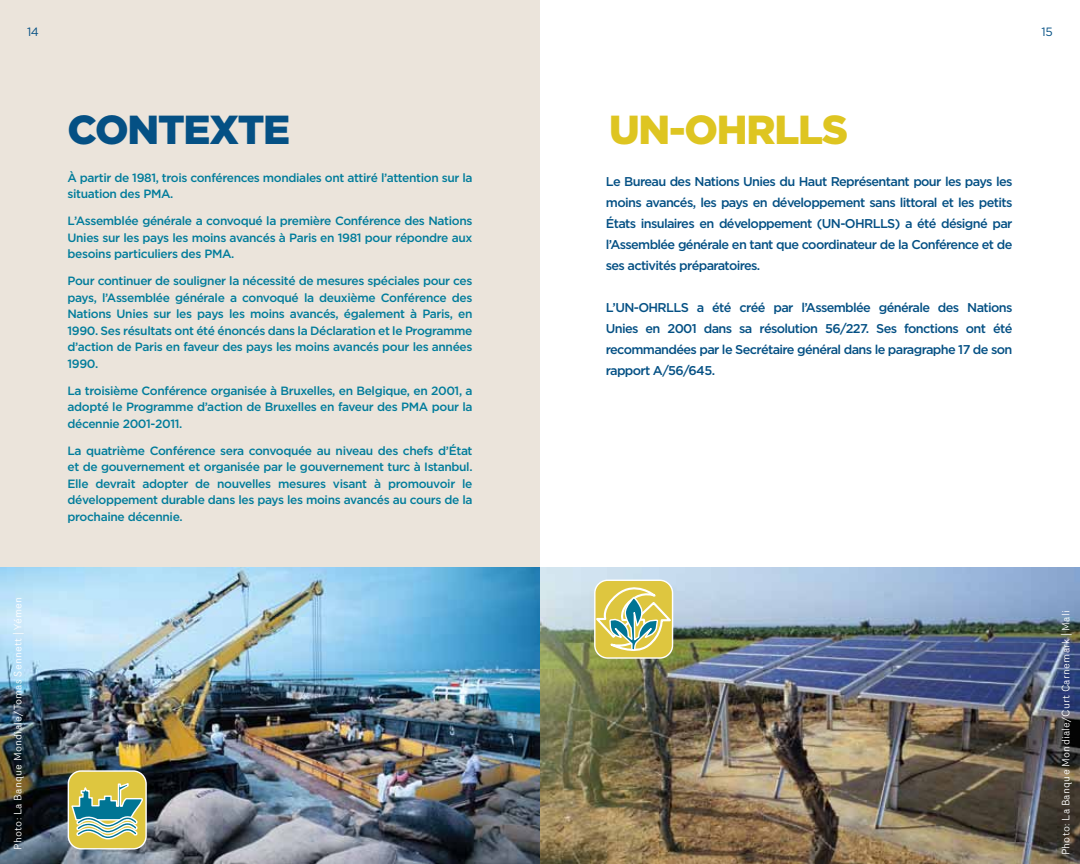
<style>
.page{position:relative;width:1080px;height:864px;background:#fff}
.page>*{position:absolute;margin:0;border:0;box-sizing:border-box;transform-origin:0 0}
.t1{font:900 40.5px "Gotham";letter-spacing:-.03em;color:#dec521}
.t2{font:900 40.5px "Gotham";letter-spacing:-.03em;color:#045084}
.t3{font:900 12.9px "Gotham";color:#d7c7b4}
.t4{font:500 12.75px/21px "Gotham";letter-spacing:-.05em;color:#045084;text-align:justify}
.t5{font:500 12px/16.5px "Gotham";letter-spacing:-.03em;color:#007c9b;text-align:justify}
.t6{font:12px "Gotham";color:#045084}
.t7{font:10.5px "Router";letter-spacing:.025em;color:#fff}
</style>
<div class="page">
<div style="left:0;top:0;width:540px;height:567px;background:#ebe4db"></div>
<img style="left:0;top:567px;width:1080px;height:297px">
<div style="left:68px;top:771px;width:78px;height:78px;background:#dec63f;border-radius:13px"></div>
<div style="left:68px;top:770px;width:79px;height:80px;border:1px solid #fff;border-radius:13px"></div>
<svg style="left:71px;top:783px;width:72px;height:57px"></svg>
<div style="left:594px;top:580px;width:79px;height:79px;border:1px solid #fff;border-radius:13px"></div>
<svg style="left:594px;top:580px;width:79px;height:76px;background:#ccc973"></svg>
<p class="t6" style="left:27px;top:25px;width:14px">14</p>
<p class="t6" style="left:1042px;top:25px;width:13px">15</p>
<p class="t7" style="left:10px;top:850px;width:254px;rotate:-90deg">Photo: La Banque Mondiale/Tomas Sennett | Yémen</p>
<p class="t3" style="left:2px;top:742px;width:20px">GE</p>
<h1 class="t2" style="left:68px;top:107px;width:224px">CONTEXTE</h1>
<p class="t5" style="left:68px;top:169px;width:407px">À partir de 1981, trois conférences mondiales ont attiré l’attention sur la situation des PMA.</p>
<p class="t5" style="left:68px;top:213px;width:406px">L’Assemblée générale a convoqué la première Conférence des Nations Unies sur les pays les moins avancés à Paris en 1981 pour répondre aux besoins particuliers des PMA.</p>
<p class="t5" style="left:68px;top:273px;width:407px">Pour continuer de souligner la nécessité de mesures spéciales pour ces pays, l’Assemblée générale a convoqué la deuxième Conférence des Nations Unies sur les pays les moins avancés, également à Paris, en 1990. Ses résultats ont été énoncés dans la Déclaration et le Programme d’action de Paris en faveur des pays les moins avancés pour les années 1990.</p>
<p class="t5" style="left:68px;top:382px;width:407px">La troisième Conférence organisée à Bruxelles, en Belgique, en 2001, a adopté le Programme d’action de Bruxelles en faveur des PMA pour la décennie 2001-2011.</p>
<p class="t5" style="left:68px;top:442px;width:407px">La quatrième Conférence sera convoquée au niveau des chefs d’État et de gouvernement et organisée par le gouvernement turc à Istanbul.<br>Elle devrait adopter de nouvelles mesures visant à promouvoir le développement durable dans les pays les moins avancés au cours de la prochaine décennie.</p>
<h1 class="t1" style="left:609px;top:107px;width:241px">UN-OHRLLS</h1>
<p class="t4" style="left:606px;top:171px;width:408px">Le Bureau des Nations Unies du Haut Représentant pour les pays les moins avancés, les pays en développement sans littoral et les petits États insulaires en développement (UN-OHRLLS) a été désigné par l’Assemblée générale en tant que coordinateur de la Conférence et de ses activités préparatoires.</p>
<p class="t4" style="left:606px;top:297px;width:408px">L’UN-OHRLLS a été créé par l’Assemblée générale des Nations Unies en 2001 dans sa résolution 56/227. Ses fonctions ont été recommandées par le Secrétaire général dans le paragraphe 17 de son rapport A/56/645.</p>
<p class="t7" style="left:1058px;top:855px;width:247px;rotate:-90deg">Photo: La Banque Mondiale/Curt Carnemark | Mali</p>
</div>
